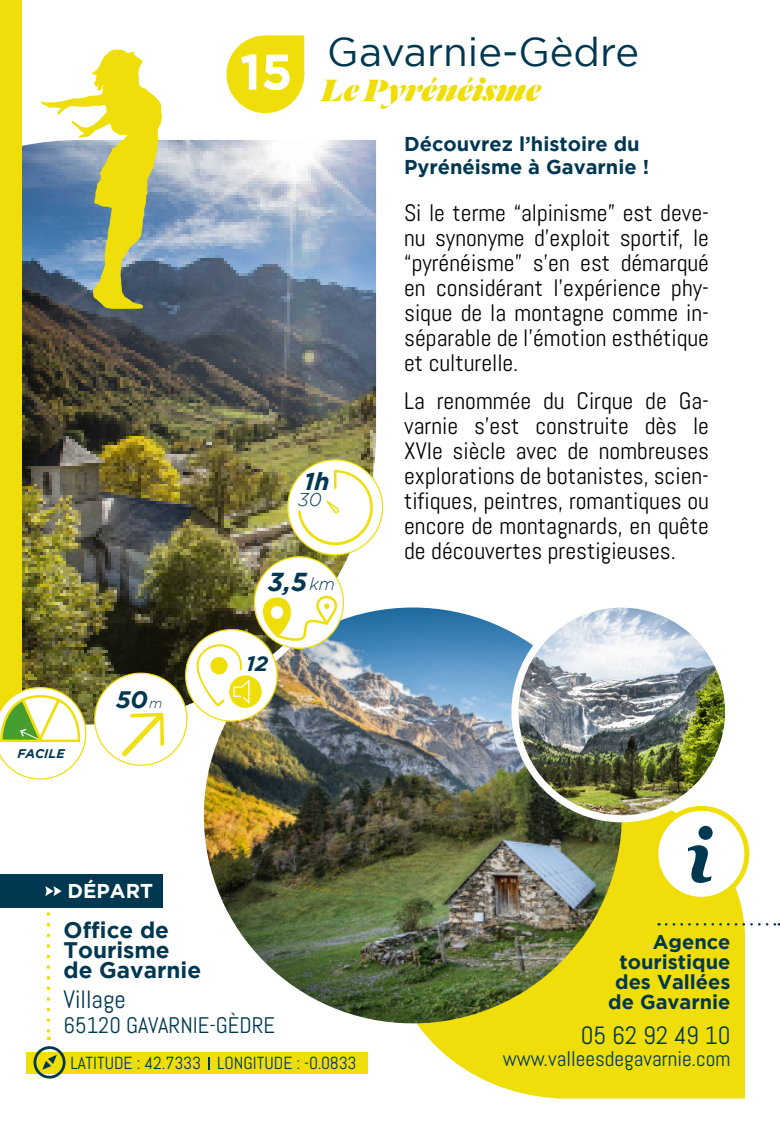
<style>
.page{position:relative;width:780px;height:1134px;background:#fff}
.page>*{position:absolute;margin:0;border:0;box-sizing:border-box;transform-origin:0 0}
.t1{font:700 50px "Gotham";color:#fff}
.t2{font:40px "Gotham";color:#003851}
.t3{font:italic 900 33.75px "Dala Floda";color:#efde09}
.t4{font:italic 700 26px "Gotham";color:#003851}
.t5{font:25px "Abel";color:#003851}
.t6{font:italic 700 24.5px "Gotham";color:#003851}
.t7{font:23.75px/25px "Abel";color:#000;text-align:justify}
.t8{font:italic 700 23.75px "Gotham";color:#003851}
.t9{font:700 22.5px/20px "Gotham";color:#003851}
.t10{font:22.5px "Abel";color:#003851}
.t11{font:21.25px "Abel";color:#003851}
.t12{font:italic 700 21px "Gotham";color:#003851}
.t13{font:700 20px/20px "Gotham";color:#003851}
.t14{font:700 20px "Gotham";color:#fff}
.t15{font:italic 300 18.25px "Gotham";color:#003851}
.t16{font:17.5px "Abel";color:#003851}
.t17{font:italic 700 12.5px "Gotham";color:#003851}
.s1{font-weight:300;font-size:17.25px}
.s2{font-weight:300;font-size:13.75px}
</style>
<div class="page">
<svg style="left:47px;top:914px;width:3px;height:126px"></svg>
<svg style="left:402px;top:814px;width:343px;height:284px;background:#f0e123"></svg>
<img style="left:204px;top:607px;width:417px;height:416px">
<img style="left:515px;top:607px;width:213px;height:212px">
<div style="left:511px;top:601px;width:221px;height:221px;border:7px solid #fff;border-radius:50%"></div>
<img style="left:21px;top:126px;width:365px;height:609px">
<div style="left:655px;top:808px;width:91px;height:91px;background:#fff;border-radius:50%"></div>
<div style="left:653px;top:806px;width:96px;height:96px;border:5px solid #f0de0a;border-radius:50%"></div>
<svg style="left:688px;top:845px;width:23px;height:38px"></svg>
<div style="left:698px;top:826px;width:14px;height:14px;background:#003851;border-radius:50%"></div>
<div style="left:0;top:0;width:21px;height:753px;background:#efde09"></div>
<div style="left:186px;top:630px;width:91px;height:91px;background:#fff;border-radius:50%"></div>
<div style="left:229px;top:675px;width:32px;height:33px;background:#f0de0a;border-radius:50%"></div>
<svg style="left:195px;top:639px;width:55px;height:68px"></svg>
<svg style="left:0;top:687px;width:86px;height:93px"></svg>
<div style="left:254px;top:557px;width:89px;height:91px;background:#fff;border-radius:50%"></div>
<svg style="left:262px;top:595px;width:75px;height:50px"></svg>
<div style="left:95px;top:673px;width:92px;height:92px;background:#fff;border-radius:50%"></div>
<svg style="left:122px;top:713px;width:42px;height:44px"></svg>
<div style="left:288px;top:460px;width:94px;height:95px;background:#fff;border-radius:50%"></div>
<svg style="left:298px;top:470px;width:75px;height:75px"></svg>
<svg style="left:666px;top:923px;width:113px;height:2px"></svg>
<div style="left:0;top:874px;width:163px;height:34px;background:#003851"></div>
<svg style="left:45px;top:886px;width:17px;height:10px"></svg>
<div style="left:27px;top:1052px;width:340px;height:22px;background:#efde09"></div>
<svg style="left:34px;top:1046px;width:32px;height:32px"></svg>
<svg style="left:208px;top:1057px;width:2px;height:13px"></svg>
<div style="left:226px;top:35px;width:78px;height:78px;background:#efde09;border-radius:50%"></div>
<svg style="left:266px;top:35px;width:38px;height:33px"></svg>
<svg style="left:41px;top:49px;width:121px;height:260px"></svg>
<h1 class="t1" style="left:240px;top:43px;width:54px">15</h1>
<h2 class="t2" style="left:327px;top:29px;width:313px">Gavarnie-Gèdre</h2>
<h3 class="t3" style="left:322px;top:67px;width:220px">Le Pyrénéisme</h3>
<p class="t6" style="left:304px;top:467px;width:27px">1h</p>
<p class="t15" style="left:298px;top:490px;width:25px">30</p>
<p class="t13" style="left:404px;top:132px;width:246px;line-height:22.5px">Découvrez l’histoire du<br>Pyrénéisme à Gavarnie !</p>
<p class="t7" style="left:404px;top:200px;width:306px">Si le terme “alpinisme” est deve&shy;nu synonyme d’exploit sportif, le “pyrénéisme” s’en est démarqué en considérant l’expérience phy&shy;sique de la montagne comme in&shy;séparable de l’émotion esthétique et culturelle.</p>
<p class="t7" style="left:404px;top:388px;width:306px">La renommée du Cirque de Ga&shy;varnie s’est construite dès le XVIe siècle avec de nombreuses explorations de botanistes, scien&shy;tifiques, peintres, romantiques ou encore de montagnards, en quête de découvertes prestigieuses.</p>
<p class="t4" style="left:268px;top:567px;width:68px">3,5 <span class="s1">km</span></p>
<p class="t17" style="left:17px;top:746px;width:49px">FACILE</p>
<p class="t8" style="left:116px;top:686px;width:48px">50<span class="s2">m</span></p>
<p class="t14" style="left:67px;top:879px;width:87px">DÉPART</p>
<p class="t12" style="left:246px;top:651px;width:24px">12</p>
<p class="t9" style="left:63px;top:919px;width:139px">Office de<br>Tourisme de Gavarnie</p>
<p class="t5" style="left:63px;top:983px;width:64px">Village</p>
<p class="t10" style="left:63px;top:1010px;width:213px">65120 GAVARNIE-GÈDRE</p>
<p class="t16" style="left:71px;top:1052px;width:287px">LATITUDE : 42.7333 LONGITUDE : -0.0833</p>
<p class="t13" style="left:608px;top:931px;width:124px;text-align:right">Agence touristique des Vallées de Gavarnie</p>
<p class="t5" style="left:581px;top:1019px;width:151px">05 62 92 49 10</p>
<p class="t11" style="left:502px;top:1045px;width:229px">www.valleesdegavarnie.com</p>
</div>
